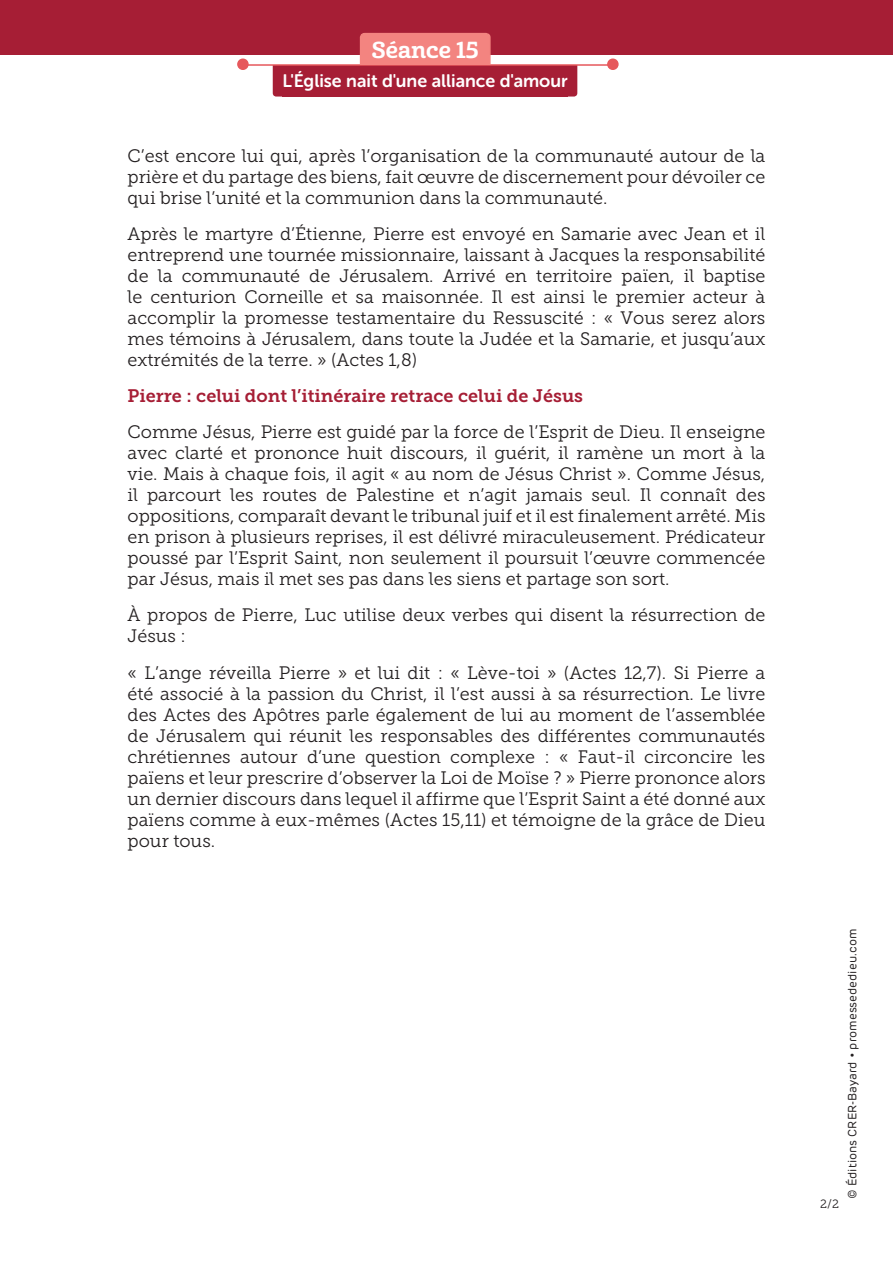
<style>
.page{position:relative;width:893px;height:1263px;background:#fff}
.page>*{position:absolute;margin:0;border:0;box-sizing:border-box;transform-origin:0 0}
.t1{font:22.5px "Cabrito Nor Bol";color:#fff}
.t2{font:18px/21px "Museo Slab 300";color:#231f20;text-align:justify}
.t3{font:18px "Museo Slab 700";color:#a61e35}
.t4{font:18px "Museo Sans Rounded 700";color:#fff}
.t5{font:12px "Rubrik";color:#231f20}
.t6{font:12px "Museo Slab 300";color:#231f20}
</style>
<div class="page">
<div style="left:0;top:0;width:893px;height:55px;background:#a61e35"></div>
<div style="left:282px;top:65px;width:286px;height:32px;background:#a61e35"></div>
<svg style="left:273px;top:66px;width:9px;height:31px"></svg>
<svg style="left:568px;top:66px;width:9px;height:31px"></svg>
<hr style="left:246px;top:64px;width:368px;height:2px;background:#e6585c">
<div style="left:238px;top:59px;width:10px;height:10px;background:#e6585c;border-radius:50%"></div>
<div style="left:237px;top:58px;width:12px;height:12px;border:2px solid #e6585c;border-radius:50%"></div>
<div style="left:608px;top:59px;width:10px;height:10px;background:#e6585c;border-radius:50%"></div>
<div style="left:607px;top:58px;width:12px;height:12px;border:2px solid #e6585c;border-radius:50%"></div>
<svg style="left:359px;top:32px;width:132px;height:34px;background:#ef7f7c"></svg>
<p class="t1" style="left:372px;top:35px;width:108px">Séance 15</p>
<p class="t4" style="left:283px;top:71px;width:287px">L'Église nait d'une alliance d'amour</p>
<p class="t2" style="left:128px;top:146px;width:639px">C’est encore lui qui, après l’organisation de la communauté autour de la prière et du partage des biens, fait œuvre de discernement pour dévoiler ce qui brise l’unité et la communion dans la communauté.</p>
<p class="t2" style="left:128px;top:224px;width:639px">Après le martyre d’Étienne, Pierre est envoyé en Samarie avec Jean et il entreprend une tournée missionnaire, laissant à Jacques la responsabilité de la communauté de Jérusalem. Arrivé en territoire païen, il baptise le centurion Corneille et sa maisonnée. Il est ainsi le premier acteur à accomplir la promesse testamentaire du Ressuscité : « Vous serez alors mes témoins à Jérusalem, dans toute la Judée et la Samarie, et jusqu’aux extrémités de la terre. » (Actes 1,8)</p>
<p class="t3" style="left:128px;top:386px;width:457px">Pierre : celui dont l’itinéraire retrace celui de Jésus</p>
<p class="t2" style="left:128px;top:422px;width:639px">Comme Jésus, Pierre est guidé par la force de l’Esprit de Dieu. Il enseigne avec clarté et prononce huit discours, il guérit, il ramène un mort à la vie. Mais à chaque fois, il agit « au nom de Jésus Christ ». Comme Jésus, il parcourt les routes de Palestine et n’agit jamais seul. Il connaît des oppositions, comparaît devant le tribunal juif et il est finalement arrêté. Mis en prison à plusieurs reprises, il est délivré miraculeusement. Prédicateur poussé par l’Esprit Saint, non seulement il poursuit l’œuvre commencée par Jésus, mais il met ses pas dans les siens et partage son sort.</p>
<p class="t2" style="left:128px;top:605px;width:639px">À propos de Pierre, Luc utilise deux verbes qui disent la résurrection de<br>Jésus :</p>
<p class="t2" style="left:128px;top:662px;width:639px">« L’ange réveilla Pierre » et lui dit : « Lève-toi » (Actes 12,7). Si Pierre a été associé à la passion du Christ, il l’est aussi à sa résurrection. Le livre des Actes des Apôtres parle également de lui au moment de l’assemblée de Jérusalem qui réunit les responsables des différentes communautés chrétiennes autour d’une question complexe : « Faut-il circoncire les païens et leur prescrire d’observer la Loi de Moïse ? » Pierre prononce alors un dernier discours dans lequel il affirme que l’Esprit Saint a été donné aux païens comme à eux-mêmes (Actes 15,11) et témoigne de la grâce de Dieu pour tous.</p>
<p class="t5" style="left:845px;top:1199px;width:272px;rotate:-90deg">© Éditions CRER-Bayard • promessededieu.com</p>
<p class="t6" style="left:820px;top:1197px;width:20px">2/2</p>
</div>
